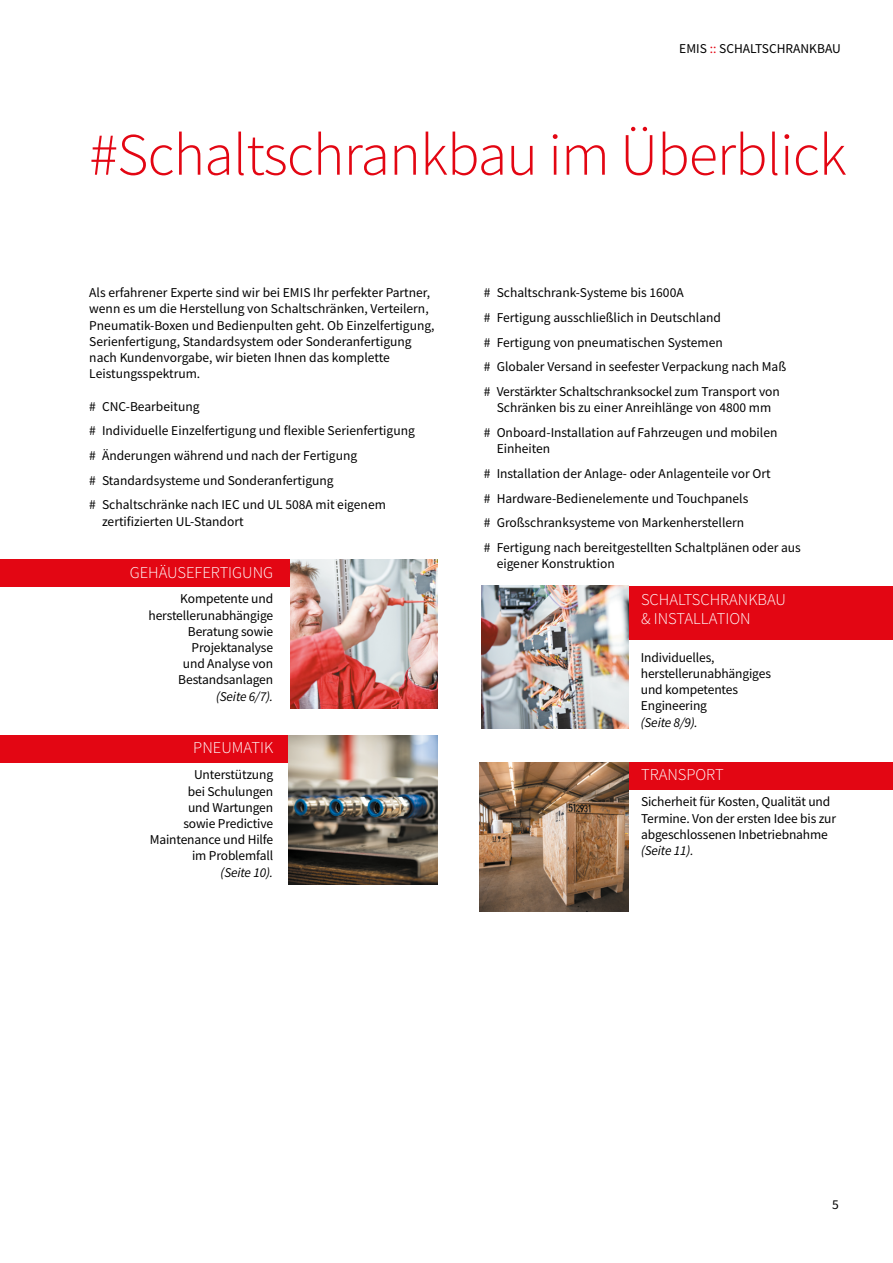
<style>
.page{position:relative;width:893px;height:1263px;background:#fff}
.page>*{position:absolute;margin:0;border:0;box-sizing:border-box;transform-origin:0 0}
.t1{font:300 60px "Source Sans Pro";letter-spacing:-.015em;color:#e30613}
.t2{font:300 16.5px/19.8px "Source Sans Pro";color:#fff}
.t3{font:13.5px/16.2px "Source Sans Pro";color:#000}
.t4{font:italic 13.5px "Source Sans Pro";letter-spacing:-.01em;color:#000}
.s1{color:#e30613}
</style>
<div class="page">
<div style="left:0;top:559px;width:438px;height:28px;background:#e30613"></div>
<div style="left:0;top:735px;width:437px;height:28px;background:#e30613"></div>
<div style="left:491px;top:586px;width:402px;height:27px;background:#e30613"></div>
<div style="left:491px;top:612px;width:402px;height:28px;background:#e30613"></div>
<div style="left:480px;top:762px;width:413px;height:28px;background:#e30613"></div>
<img style="left:480px;top:762px;width:148px;height:149px">
<img style="left:481px;top:586px;width:148px;height:142px">
<img style="left:290px;top:559px;width:148px;height:149px">
<img style="left:289px;top:735px;width:149px;height:149px">
<p class="t3" style="left:679px;top:40px;width:163px">EMIS <span class="s1">::</span> SCHALTSCHRANKBAU</p>
<h1 class="t1" style="left:89px;top:118px;width:759px">#Schaltschrankbau im Überblick</h1>
<p class="t3" style="left:89px;top:284px;width:347px">Als erfahrener Experte sind wir bei EMIS Ihr perfekter Partner, wenn es um die Herstellung von Schaltschränken, Verteilern, Pneumatik-Boxen und Bedienpulten geht. Ob Einzelfertigung, Serienfertigung, Standardsystem oder Sonderanfertigung nach Kundenvorgabe, wir bieten Ihnen das komplette Leistungsspektrum.</p>
<p class="t3" style="left:89px;top:394px;width:327px;line-height:24.8px"># CNC-Bearbeitung<br># Individuelle Einzelfertigung und flexible Serienfertigung # Änderungen während und nach der Fertigung<br># Standardsysteme und Sonderanfertigung<br># Schaltschränke nach IEC und UL 508A mit eigenem</p>
<p class="t3" style="left:102px;top:513px;width:143px">zertifizierten UL-Standort</p>
<p class="t2" style="left:130px;top:563px;width:145px">GEHÄUSEFERTIGUNG</p>
<p class="t3" style="left:149px;top:591px;width:126px;text-align:right">Kompetente und herstellerunabhängige<br>Beratung sowie<br>Projektanalyse<br>und Analyse von<br>Bestandsanlagen</p>
<p class="t4" style="left:216px;top:687px;width:59px">(Seite 6/7).</p>
<p class="t2" style="left:193px;top:738px;width:81px">PNEUMATIK</p>
<p class="t3" style="left:150px;top:767px;width:125px;text-align:right">Unterstützung<br>bei Schulungen<br>und Wartungen<br>sowie Predictive<br>Maintenance und Hilfe im Problemfall</p>
<p class="t4" style="left:221px;top:863px;width:54px">(Seite 10).</p>
<p class="t3" style="left:484px;top:280px;width:304px;line-height:24.8px"># Schaltschrank-Systeme bis 1600A<br># Fertigung ausschließlich in Deutschland<br># Fertigung von pneumatischen Systemen<br># Globaler Versand in seefester Verpackung nach Maß # Verstärkter Schaltschranksockel zum Transport von</p>
<p class="t3" style="left:484px;top:395px;width:295px;line-height:24.8px;text-align:center">Schränken bis zu einer Anreihlänge von 4800 mm<br># Onboard-Installation auf Fahrzeugen und mobilen</p>
<p class="t3" style="left:484px;top:436px;width:319px;line-height:24.8px;text-indent:13px">Einheiten<br># Installation der Anlage- oder Anlagenteile vor Ort<br># Hardware-Bedienelemente und Touchpanels<br># Großschranksysteme von Markenherstellern<br># Fertigung nach bereitgestellten Schaltplänen oder aus</p>
<p class="t3" style="left:497px;top:555px;width:120px">eigener Konstruktion</p>
<p class="t2" style="left:641px;top:589px;width:146px">SCHALTSCHRANKBAU &amp; INSTALLATION</p>
<p class="t3" style="left:641px;top:649px;width:132px">Individuelles, herstellerunabhängiges und kompetentes<br>Engineering</p>
<p class="t4" style="left:641px;top:713px;width:59px">(Seite 8/9).</p>
<p class="t2" style="left:641px;top:765px;width:84px">TRANSPORT</p>
<p class="t3" style="left:641px;top:794px;width:197px">Sicherheit für Kosten, Qualität und<br>Termine. Von der ersten Idee bis zur abgeschlossenen Inbetriebnahme</p>
<p class="t4" style="left:641px;top:842px;width:54px">(Seite 11).</p>
<p class="t3" style="left:832px;top:1196px;width:8px">5</p>
</div>
